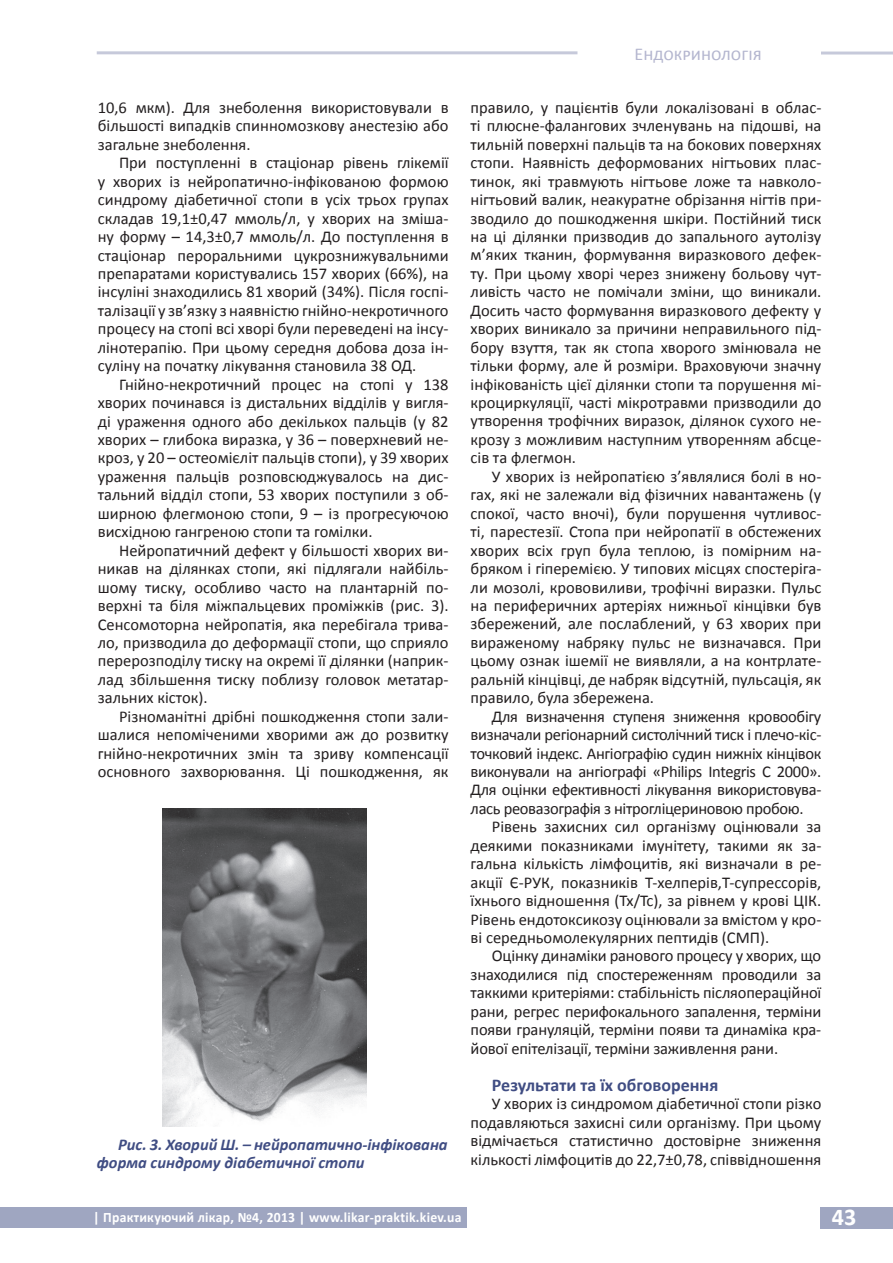
<style>
.page{position:relative;width:893px;height:1263px;background:#fff}
.page>*{position:absolute;margin:0;border:0;box-sizing:border-box;transform-origin:0 0}
.t1{font:700 24.15px "Calibri";color:#fff}
.t2{font:700 18px "Calibri";color:#404d83}
.t3{font:18px "Calibri";color:#b4b6cf}
.t4{font:16.5px/18.5px "Calibri";color:#231f20;text-align:justify}
.t5{font:italic 700 16.5px/18px "Calibri";color:#404d83}
.t6{font:700 14.4px "Calibri";letter-spacing:.02em;color:#fff;scale:.95 1}
</style>
<div class="page">
<hr style="left:97px;top:51px;width:480px;height:3px;background:#404d83">
<div style="left:0;top:1207px;width:467px;height:20px;background:#9fa6c1"></div>
<div style="left:821px;top:1207px;width:72px;height:21px;background:#9fa6c1"></div>
<hr style="left:821px;top:52px;width:72px;height:3px;background:#404d83">
<img style="left:163px;top:809px;width:203px;height:317px">
<p class="t4" style="left:98px;top:98px;width:352px">10,6 мкм). Для знеболення використовували в більшості випадків спинномозкову анестезію або загальне знеболення.</p>
<p class="t4" style="left:98px;top:154px;width:352px;text-indent:21px">При поступленні в стаціонар рівень глікемії у хворих із нейропатично-інфікованою формою синдрому діабетичної стопи в усіх трьох групах складав 19,1±0,47 ммоль/л, у хворих на змі--ша&shy;ну форму – 14,3±0,7 ммоль/л. До поступлення в стаціонар пероральними цукрознижувальними препаратами користувались 157 хворих (66%), на інсуліні знаходились 81 хворий (34%). Після госпі&shy;талізації у зв’язку з наявністю гнійно-некротичного процесу на стопі всі хворі були переведені на інсу&shy;лінотерапію. При цьому середня добова доза ін&shy;суліну на початку лікування становила 38 ОД.</p>
<p class="t4" style="left:98px;top:375px;width:352px;text-indent:21px">Гнійно-некротичний процес на стопі у 138 хворих починався із дистальних відділів у вигля&shy;ді ураження одного або декількох пальців (у 82 хворих – глибока виразка, у 36 – поверхневий не&shy;кроз, у 20 – остеомієліт пальців стопи), у 39 хворих ураження пальців розповсюджувалось на дис&shy;тальний відділ стопи, 53 хворих поступили з об&shy;ширною флегмоною стопи, 9 – із прогресуючою висхідною гангреною стопи та гомілки.</p>
<p class="t4" style="left:98px;top:541px;width:352px;text-indent:21px">Нейропатичний дефект у більшості хворих ви&shy;никав на ділянках стопи, які підлягали найбіль&shy;шому тиску, особливо часто на плантарній по&shy;верхні та біля міжпальцевих проміжків (рис. 3).<br>Сенсомоторна нейропатія, яка перебігала трива&shy;ло, призводила до деформації стопи, що сприяло перерозподілу тиску на окремі її ділянки (наприк&shy;лад збільшення тиску поблизу головок метатар&shy;зальних кісток).</p>
<p class="t4" style="left:98px;top:707px;width:352px;text-indent:21px">Різноманітні дрібні пошкодження стопи зали&shy;шалися непоміченими хворими аж до розвитку гнійно-некротичних змін та зриву компенсації основного захворювання. Ці пошкодження, як</p>
<p class="t5" style="left:97px;top:1136px;width:352px;text-indent:21px">Рис. 3. Хворий Ш. – нейропатично-інфікована форма синдрому діабетичної стопи</p>
<p class="t3" style="left:635px;top:42px;width:129px">Ендокринологія</p>
<p class="t4" style="left:471px;top:98px;width:352px">правило, у пацієнтів були локалізовані в облас&shy;ті плюсне-фалангових зчленувань на підошві, на тильній поверхні пальців та на бокових поверхнях стопи. Наявність деформованих нігтьових плас&shy;тинок, які травмують нігтьове ложе та навколо&shy;нігтьовий валик, неакуратне обрізання нігтів при&shy;зводило до пошкодження шкіри. Постійний тиск на ці ділянки призводив до запального аутолізу м’яких тканин, формування виразкового дефек&shy;ту. При цьому хворі через знижену больову чут&shy;ливість часто не помічали зміни, що виникали.<br>Досить часто формування виразкового дефекту у хворих виникало за причини неправильного під&shy;бору взуття, так як стопа хворого змінювала не тільки форму, але й розміри. Враховуючи значну інфікованість цієї ділянки стопи та порушення мі&shy;кроциркуляції, часті мікротравми призводили до утворення трофічних виразок, ділянок сухого не&shy;крозу з можливим наступним утворенням абсце&shy;сів та флегмон.</p>
<p class="t4" style="left:471px;top:467px;width:352px;text-indent:21px">У хворих із нейропатією з’являлися болі в но&shy;гах, які не залежали від фізичних навантажень (у спокої, часто вночі), були порушення чутливос&shy;ті, парестезії. Стопа при нейропатії в обстежених хворих всіх груп була теплою, із помірним на&shy;бряком і гіперемією. У типових місцях спостеріга&shy;ли мозолі, крововиливи, трофічні виразки. Пульс на периферичних артеріях нижньої кінцівки був збережений, але послаблений, у 63 хворих при вираженому набряку пульс не визначався. При цьому ознак ішемії не виявляли, а на контрлате&shy;ральній кінцівці, де набряк відсутній, пульсація, як правило, була збережена.</p>
<p class="t4" style="left:471px;top:707px;width:352px;text-indent:21px">Для визначення ступеня зниження кровообігу визначали регіонарний систолічний тиск і плечо-кіс&shy;точковий індекс. Ангіографію судин нижніх кінцівок виконували на ангіографі «Philips Integris C 2000».<br>Для оцінки ефективності лікування використовува&shy;лась реовазографія з нітрогліцериновою пробою.</p>
<p class="t4" style="left:471px;top:818px;width:352px;text-indent:21px">Рівень захисних сил організму оцінювали за деякими показниками імунітету, такими як за&shy;гальна кількість лімфоцитів, які визначали в ре&shy;акції Є-РУК, показників Т-хелперів,Т-супрессорів, їхнього відношення (Тх/Тс), за рівнем у крові ЦІК.<br>Рівень ендотоксикозу оцінювали за вмістом у кро&shy;ві середньомолекулярних пептидів (СМП).</p>
<p class="t4" style="left:471px;top:947px;width:352px;text-indent:21px">Оцінку динаміки ранового процесу у хворих, що знаходилися під спостереженням проводили за таккими критеріями: стабільність післяопераційної рани, регрес перифокального запалення, терміни появи грануляцій, терміни появи та динаміка кра&shy;йової епітелізації, терміни заживлення рани.</p>
<p class="t2" style="left:492px;top:1073px;width:228px">Результати та їх обговорення</p>
<p class="t4" style="left:471px;top:1095px;width:352px;text-indent:21px">У хворих із синдромом діабетичної стопи різко подавляються захисні сили організму. При цьому відмічається статистично достовірне зниження кількості лімфоцитів до 22,7±0,78, співвідношення</p>
<p class="t6" style="left:93px;top:1208px;width:389px">| Практикуючий лікар, №4, 2013 | www.likar-praktik.kiev.ua</p>
<h1 class="t1" style="left:832px;top:1202px;width:26px">43</h1>
</div>
